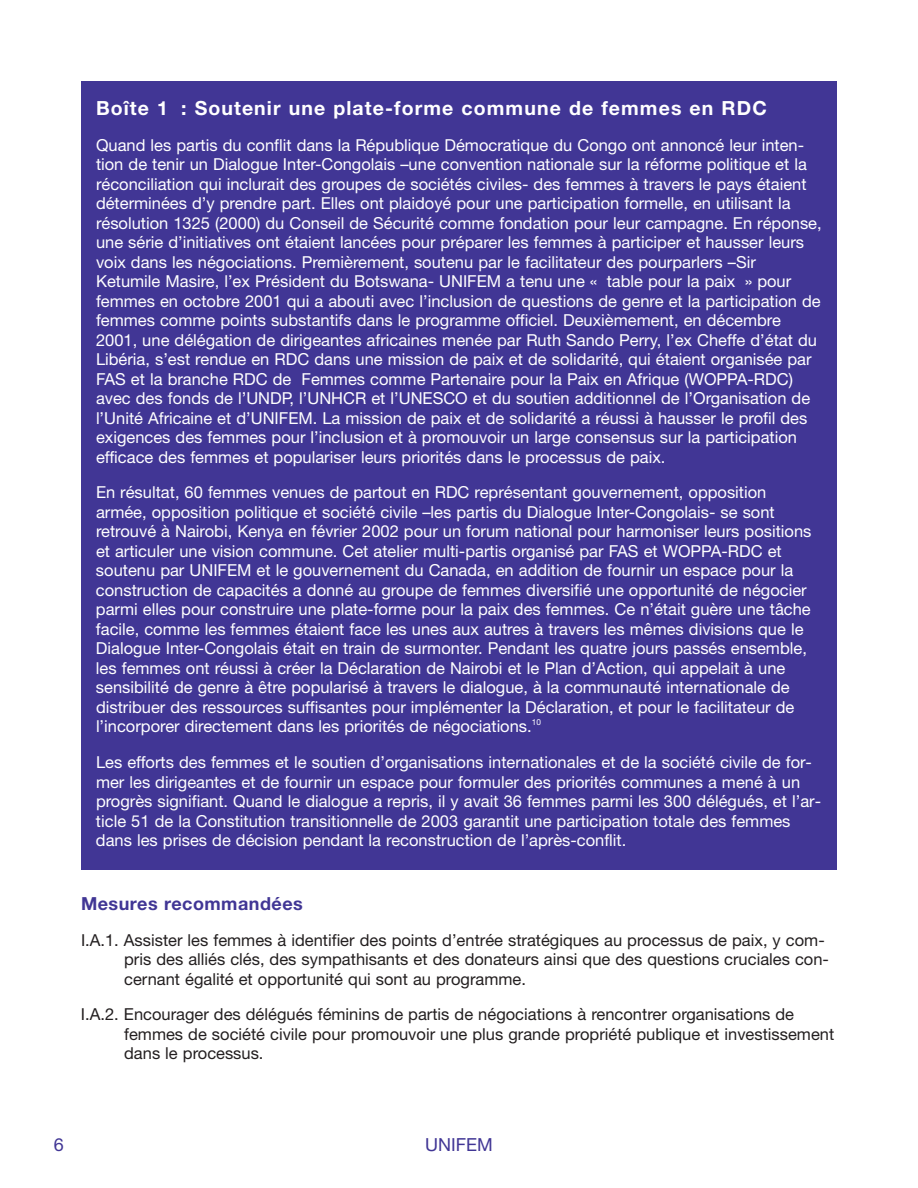
<style>
.page{position:relative;width:918px;height:1188px;background:#fff}
.page>*{position:absolute;margin:0;border:0;box-sizing:border-box;transform-origin:0 0}
.t1{font:700 19.5px "Helvetica Neue";letter-spacing:.055em;color:#fff}
.t2{font:700 18px "Helvetica Neue";letter-spacing:.03em;color:#413695}
.t3{font:18px "Helvetica Neue";color:#413695}
.t4{font:16.5px/19.5px "Helvetica Neue";color:#fff}
.t5{font:16.5px/19.5px "Helvetica Neue";color:#231f20}
.t6{font:8.25px "Helvetica Neue";color:#fff}
</style>
<div class="page">
<div style="left:81px;top:81px;width:756px;height:789px;background:#413695"></div>
<p class="t1" style="left:96px;top:96px;width:672px">Boîte 1 : Soutenir une plate-forme commune de femmes en RDC</p>
<p class="t4" style="left:96px;top:135px;width:727px">Quand les partis du conflit dans la République Démocratique du Congo ont annoncé leur inten&shy;tion de tenir un Dialogue Inter-Congolais –une convention nationale sur la réforme politique et la réconciliation qui inclurait des groupes de sociétés civiles- des femmes à travers le pays étaient déterminées d’y prendre part. Elles ont plaidoyé pour une participation formelle, en utilisant la résolution 1325 (2000) du Conseil de Sécurité comme fondation pour leur campagne. En réponse, une série d’initiatives ont étaient lancées pour préparer les femmes à participer et hausser leurs voix dans les négociations. Premièrement, soutenu par le facilitateur des pourparlers –Sir Ketumile Masire, l’ex Président du Botswana- UNIFEM a tenu une « table pour la paix » pour femmes en octobre 2001 qui a abouti avec l’inclusion de questions de genre et la participation de femmes comme points substantifs dans le programme officiel. Deuxièmement, en décembre 2001, une délégation de dirigeantes africaines menée par Ruth Sando Perry, l’ex Cheffe d’état du Libéria, s’est rendue en RDC dans une mission de paix et de solidarité, qui étaient organisée par FAS et la branche RDC de Femmes comme Partenaire pour la Paix en Afrique (WOPPA-RDC) avec des fonds de l’UNDP, l’UNHCR et l’UNESCO et du soutien additionnel de l’Organisation de l’Unité Africaine et d’UNIFEM. La mission de paix et de solidarité a réussi à hausser le profil des exigences des femmes pour l’inclusion et à promouvoir un large consensus sur la participation efficace des femmes et populariser leurs priorités dans le processus de paix.</p>
<p class="t4" style="left:96px;top:483px;width:717px">En résultat, 60 femmes venues de partout en RDC représentant gouvernement, opposition armée, opposition politique et société civile –les partis du Dialogue Inter-Congolais- se sont retrouvé à Nairobi, Kenya en février 2002 pour un forum national pour harmoniser leurs positions et articuler une vision commune. Cet atelier multi-partis organisé par FAS et WOPPA-RDC et soutenu par UNIFEM et le gouvernement du Canada, en addition de fournir un espace pour la construction de capacités a donné au groupe de femmes diversifié une opportunité de négocier parmi elles pour construire une plate-forme pour la paix des femmes. Ce n’était guère une tâche facile, comme les femmes étaient face les unes aux autres à travers les mêmes divisions que le Dialogue Inter-Congolais était en train de surmonter. Pendant les quatre jours passés ensemble, les femmes ont réussi à créer la Déclaration de Nairobi et le Plan d’Action, qui appelait à une sensibilité de genre à être popularisé à travers le dialogue, à la communauté internationale de distribuer des ressources suffisantes pour implémenter la Déclaration, et pour le facilitateur de l’incorporer directement dans les priorités de négociations.</p>
<p class="t6" style="left:532px;top:717px;width:11px">10</p>
<p class="t4" style="left:96px;top:752px;width:727px">Les efforts des femmes et le soutien d’organisations internationales et de la société civile de for&shy;mer les dirigeantes et de fournir un espace pour formuler des priorités communes a mené à un progrès signifiant. Quand le dialogue a repris, il y avait 36 femmes parmi les 300 délégués, et l’ar&shy;ticle 51 de la Constitution transitionnelle de 2003 garantit une participation totale des femmes dans les prises de décision pendant la reconstruction de l’après-conflit.</p>
<p class="t2" style="left:81px;top:892px;width:223px">Mesures recommandées</p>
<p class="t5" style="left:124px;top:930px;width:706px;text-indent:-43px">I.A.1. Assister les femmes à identifier des points d’entrée stratégiques au processus de paix, y com&shy;pris des alliés clés, des sympathisants et des donateurs ainsi que des questions cruciales con&shy;cernant égalité et opportunité qui sont au programme.</p>
<p class="t5" style="left:124px;top:1005px;width:712px;text-indent:-43px">I.A.2. Encourager des délégués féminins de partis de négociations à rencontrer organisations de femmes de société civile pour promouvoir une plus grande propriété publique et investissement dans le processus.</p>
<p class="t3" style="left:54px;top:1134px;width:12px">6</p>
<p class="t3" style="left:425px;top:1134px;width:69px">UNIFEM</p>
</div>
